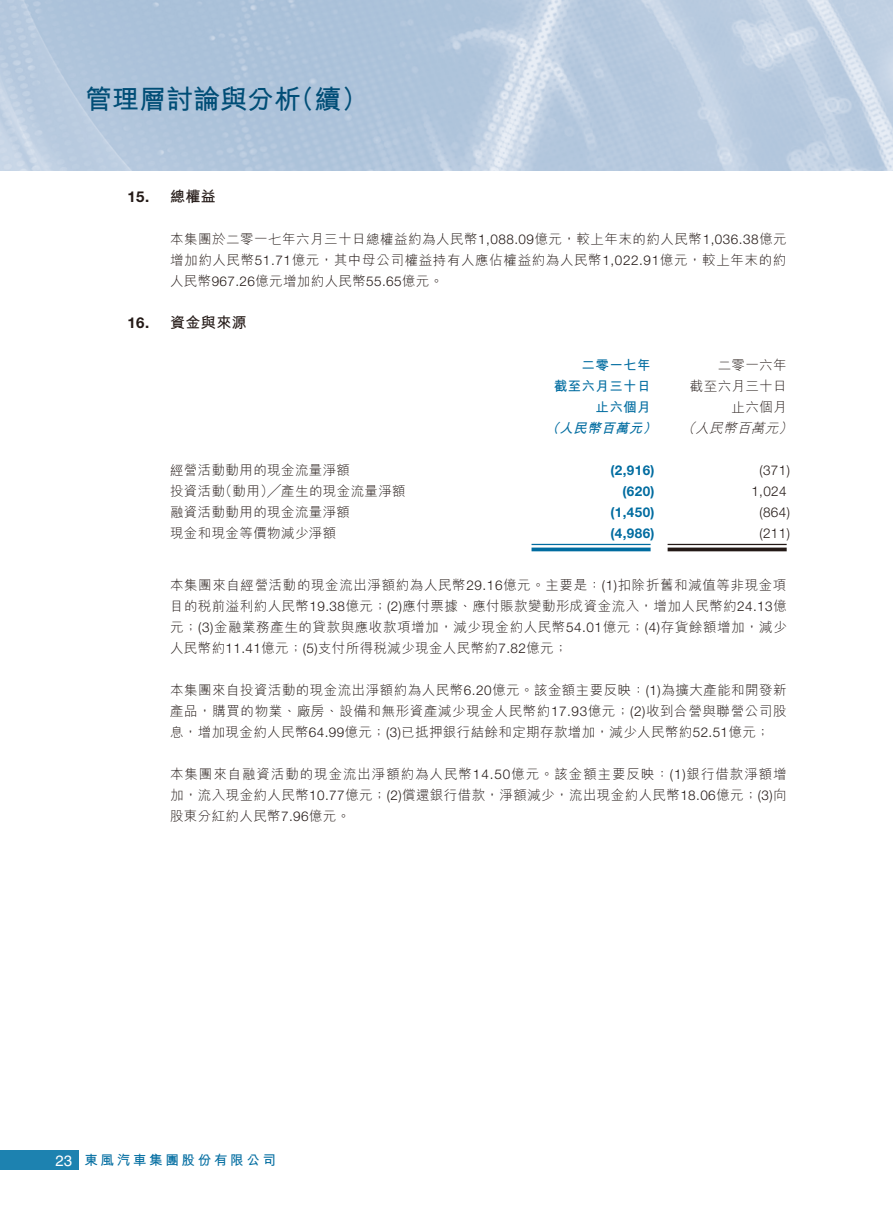
<style>
.page{position:relative;width:893px;height:1212px;background:#fff}
.page>*{position:absolute;margin:0;border:0;box-sizing:border-box;transform-origin:0 0}
.t1{font:700 27px "M Hei HK";color:#004d76}
.t2{font:700 15px "M Hei HK";letter-spacing:.03em;color:#231916}
.t3{font:700 15px "Helvetica Neue LT Std";color:#231916}
.t4{font:300 13.5px/21px "M Hei HK";letter-spacing:.03em;color:#231916;text-align:justify}
.t5{font:700 13.5px "Helvetica Neue LT Std";letter-spacing:.03em;color:#006ca0}
.t6{font:300 13.5px "Helvetica Neue LT Std";letter-spacing:.03em;color:#231916}
.t7{font:700 13.5px/21px "M Hei HK";letter-spacing:.03em;color:#006ca0;text-align:right}
.t8{font:700 13.5px "M Hei HK";letter-spacing:.2em;color:#006ca0}
.t9{font:italic 700 13.5px "M Hei HK";color:#006ca0}
.t10{font:italic 300 13.5px "M Hei HK";color:#231916}
.s1{font-family:"M Hei HK"}
.s2{font-family:"Helvetica Neue LT Std"}
.s3{font-family:"Helvetica LT Std";font-weight:400;font-size:15px;color:#fff}
</style>
<div class="page">
<img style="left:0;top:0;width:893px;height:170px">
<div style="left:0;top:1150px;width:79px;height:20px;background:#1d82b0"></div>
<hr style="left:531px;top:544px;width:120px;height:1px;background:#006ca0">
<hr style="left:531px;top:548px;width:120px;height:3px;background:#006ca0">
<hr style="left:668px;top:544px;width:119px;height:1px;background:#231916">
<hr style="left:668px;top:548px;width:119px;height:3px;background:#231916">
<h1 class="t1" style="left:85px;top:80px;width:285px">管理層討論與分析（續）</h1>
<p class="t3" style="left:128px;top:187px;width:90px">15. <span class="s1">總權益</span></p>
<p class="t4" style="left:170px;top:228px;width:618px">本集團於二零一七年六月三十日總權益約為人民幣<span class="s2">1,088.09</span>億元，較上年末的約人民幣<span class="s2">1,036.38</span>億元增加約人民幣<span class="s2">51.71</span>億元，其中母公司權益持有人應佔權益約為人民幣<span class="s2">1,022.91</span>億元，較上年末的約人民幣<span class="s2">967.26</span>億元增加約人民幣<span class="s2">55.65</span>億元。</p>
<p class="t2" style="left:128px;top:312px;width:121px"><span class="s2">16.</span> 資金與來源</p>
<p class="t7" style="left:582px;top:353px;width:71px">二零一七年</p>
<p class="t4" style="left:718px;top:354px;width:71px">二零一六年</p>
<p class="t7" style="left:554px;top:374px;width:98px">截至六月三十日止六個月</p>
<p class="t4" style="left:690px;top:375px;width:98px;text-align:right">截至六月三十日止六個月</p>
<p class="t9" style="left:545px;top:418px;width:117px">（人民幣百萬元）</p>
<p class="t10" style="left:682px;top:421px;width:116px">（人民幣百萬元）</p>
<p class="t4" style="left:170px;top:459px;width:182px">經營活動動用的現金流量淨額</p>
<p class="t5" style="left:611px;top:462px;width:46px">(2,916)</p>
<p class="t6" style="left:759px;top:462px;width:32px">(371)</p>
<p class="t4" style="left:170px;top:480px;width:237px">投資活動（動用）╱產生的現金流量淨額</p>
<p class="t5" style="left:623px;top:483px;width:34px">(620)</p>
<p class="t6" style="left:751px;top:483px;width:37px">1,024</p>
<p class="t4" style="left:170px;top:501px;width:182px">融資活動動用的現金流量淨額</p>
<p class="t5" style="left:611px;top:504px;width:46px">(1,450)</p>
<p class="t6" style="left:759px;top:504px;width:32px">(864)</p>
<p class="t4" style="left:170px;top:522px;width:168px">現金和現金等價物減少淨額</p>
<p class="t5" style="left:611px;top:525px;width:46px">(4,986)</p>
<p class="t6" style="left:759px;top:525px;width:32px">(211)</p>
<p class="t4" style="left:170px;top:574px;width:618px">本集團來自經營活動的現金流出淨額約為人民幣<span class="s2">29.16</span>億元。主要是：<span class="s2">(1)</span>扣除折舊和減值等非現金項目的稅前溢利約人民幣<span class="s2">19.38</span>億元；<span class="s2">(2)</span>應付票據、應付賬款變動形成資金流入，增加人民幣約<span class="s2">24.13</span>億元；<span class="s2">(3)</span>金融業務產生的貸款與應收款項增加，減少現金約人民幣<span class="s2">54.01</span>億元；<span class="s2">(4)</span>存貨餘額增加，減少人民幣約<span class="s2">11.41</span>億元；<span class="s2">(5)</span>支付所得稅減少現金人民幣約<span class="s2">7.82</span>億元；</p>
<p class="t4" style="left:170px;top:679px;width:618px">本集團來自投資活動的現金流出淨額約為人民幣<span class="s2">6.20</span>億元。該金額主要反映：<span class="s2">(1)</span>為擴大產能和開發新產品，購買的物業、廠房、設備和無形資產減少現金人民幣約<span class="s2">17.93</span>億元；<span class="s2">(2)</span>收到合營與聯營公司股息，增加現金約人民幣<span class="s2">64.99</span>億元；<span class="s2">(3)</span>已抵押銀行結餘和定期存款增加，減少人民幣約<span class="s2">52.51</span>億元；</p>
<p class="t4" style="left:170px;top:763px;width:618px">本集團來自融資活動的現金流出淨額約為人民幣<span class="s2">14.50</span>億元。該金額主要反映：<span class="s2">(1)</span>銀行借款淨額增加，流入現金約人民幣<span class="s2">10.77</span>億元；<span class="s2">(2)</span>償還銀行借款，淨額減少，流出現金約人民幣<span class="s2">18.06</span>億元；<span class="s2">(3)</span>向股東分紅約人民幣<span class="s2">7.96</span>億元。</p>
<p class="t8" style="left:56px;top:1150px;width:222px"><span class="s3">23</span> 東風汽車集團股份有限公司</p>
</div>
